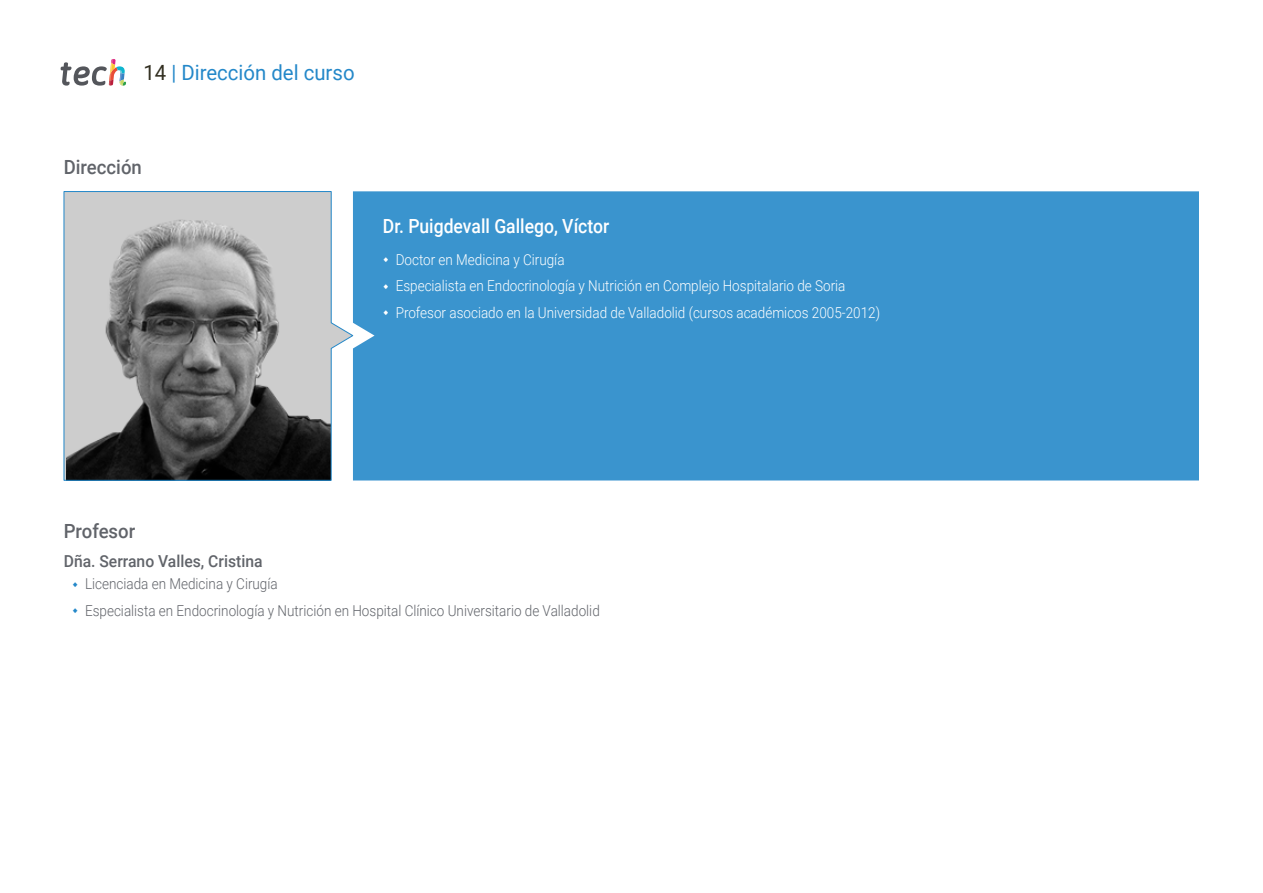
<style>
.page{position:relative;width:1263px;height:893px;background:#fff}
.page>*{position:absolute;margin:0;border:0;box-sizing:border-box;transform-origin:0 0}
.t1{font:21px "Roboto";color:#2488c9}
.t2{font:500 19.5px "Roboto";color:#fff;scale:.9 1}
.t3{font:500 19.5px "Roboto";color:#61646a;scale:.95 1}
.t4{font:500 16.5px "Roboto";color:#61646a;scale:.95 1}
.t5{font:300 15px/26.7px "Roboto";color:#fff;scale:.9 1}
.t6{font:300 15px/26.7px "Roboto";color:#61646a;scale:.9 1}
.s1{color:#312e20}
</style>
<div class="page">
<svg style="left:61px;top:59px;width:65px;height:27px"></svg>
<div style="left:353px;top:191px;width:846px;height:289px;background:#3a94ce"></div>
<svg style="left:64px;top:191px;width:289px;height:290px;background:#949596"></svg>
<svg style="left:384px;top:257px;width:4px;height:5px"></svg>
<svg style="left:384px;top:284px;width:4px;height:5px"></svg>
<svg style="left:384px;top:310px;width:4px;height:5px"></svg>
<h1 class="t1" style="left:144px;top:57px;width:213px"><span class="s1">14</span> | Dirección del curso</h1>
<h2 class="t3" style="left:64px;top:154px;width:84px">Dirección</h2>
<h2 class="t2" style="left:383px;top:212px;width:253px">Dr. Puigdevall Gallego, Víctor</h2>
<p class="t5" style="left:396px;top:245px;width:540px">Doctor en Medicina y Cirugía<br>Especialista en Endocrinología y Nutrición en Complejo Hospitalario de Soria<br>Profesor asociado en la Universidad de Valladolid (cursos académicos 2005-2012)</p>
<h2 class="t3" style="left:64px;top:517px;width:77px">Profesor</h2>
<p class="t4" style="left:64px;top:550px;width:211px">Dña. Serrano Valles, Cristina</p>
<p class="t6" style="left:85px;top:570px;width:573px">Licenciada en Medicina y Cirugía<br>Especialista en Endocrinología y Nutrición en Hospital Clínico Universitario de Valladolid</p>
</div>
